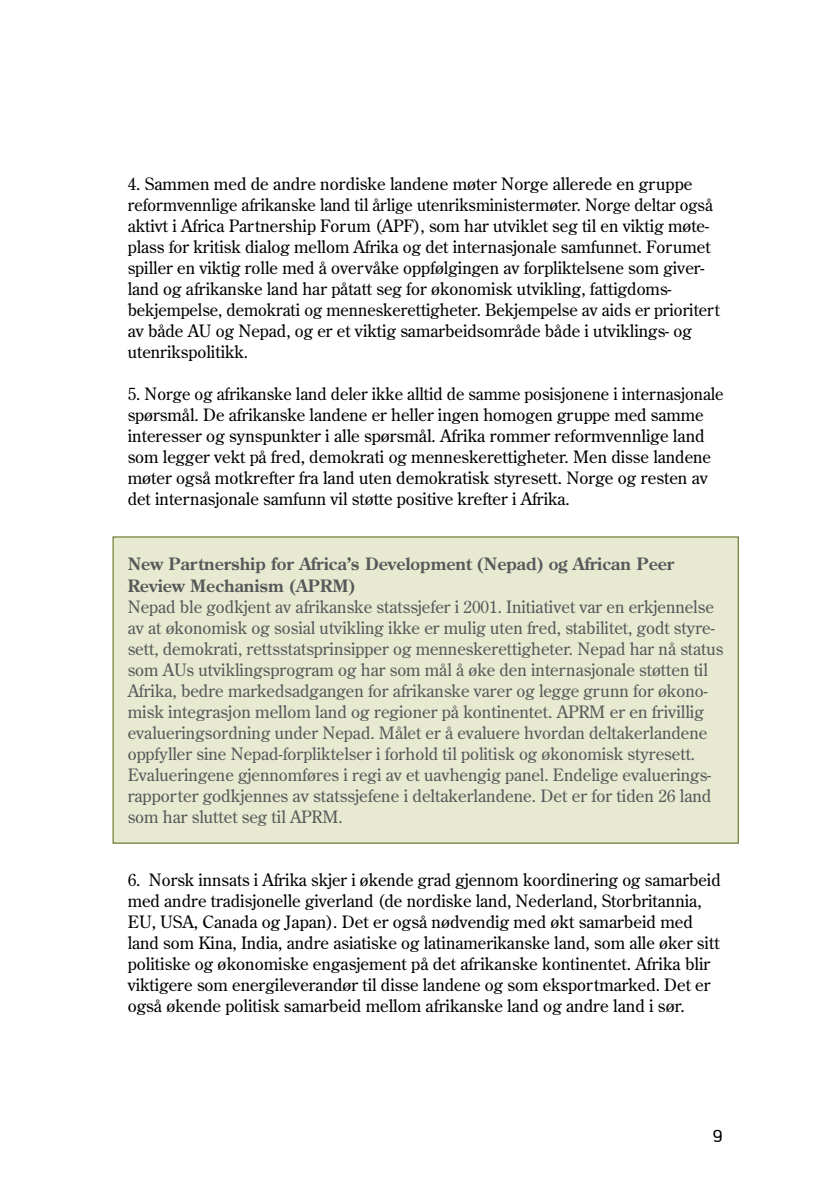
<style>
.page{position:relative;width:840px;height:1191px;background:#fff}
.page>*{position:absolute;margin:0;border:0;box-sizing:border-box;transform-origin:0 0}
.t1{font:500 20px "Aeroportal";color:#000}
.t2{font:17px/21px "Century Old Style";color:#000}
.t3{font:17px/21px "Century Old Style";color:#58585a}
.t4{font:700 17px/22px "Century Old Style";color:#58585a}
</style>
<div class="page">
<div style="left:113px;top:537px;width:624px;height:306px;background:#e7e9d0"></div>
<p class="t2" style="left:128px;top:173px;width:593px">4. Sammen med de andre nordiske landene møter Norge allerede en gruppe reformvennlige afrikanske land til årlige utenriksministermøter. Norge deltar også aktivt i Africa Partnership Forum (APF), som har utviklet seg til en viktig møte&shy;plass for kritisk dialog mellom Afrika og det internasjonale samfunnet. Forumet spiller en viktig rolle med å overvåke oppfølgingen av forpliktelsene som giver&shy;land og afrikanske land har påtatt seg for økonomisk utvikling, fattigdoms&shy;bekjempelse, demokrati og menneskerettigheter. Bekjempelse av aids er prioritert av både AU og Nepad, og er et viktig samarbeidsområde både i utviklings- og utenrikspolitikk.</p>
<p class="t2" style="left:128px;top:383px;width:597px">5. Norge og afrikanske land deler ikke alltid de samme posisjonene i internasjonale spørsmål. De afrikanske landene er heller ingen homogen gruppe med samme interesser og synspunkter i alle spørsmål. Afrika rommer reformvennlige land som legger vekt på fred, demokrati og menneskerettigheter. Men disse landene møter også motkrefter fra land uten demokratisk styresett. Norge og resten av det internasjonale samfunn vil støtte positive krefter i Afrika.</p>
<p class="t4" style="left:128px;top:552px;width:548px">New Partnership for Africa’s Development (Nepad) og African Peer<br>Review Mechanism (APRM)</p>
<p class="t3" style="left:128px;top:595px;width:597px">Nepad ble godkjent av afrikanske statssjefer i 2001. Initiativet var en erkjennelse av at økonomisk og sosial utvikling ikke er mulig uten fred, stabilitet, godt styre&shy;sett, demokrati, rettsstatsprinsipper og menneskerettigheter. Nepad har nå status som AUs utviklingsprogram og har som mål å øke den internasjonale støtten til Afrika, bedre markedsadgangen for afrikanske varer og legge grunn for økono&shy;misk integrasjon mellom land og regioner på kontinentet. APRM er en frivillig evalueringsordning under Nepad. Målet er å evaluere hvordan deltakerlandene oppfyller sine Nepad-forpliktelser i forhold til politisk og økonomisk styresett.<br>Evalueringene gjennomføres i regi av et uavhengig panel. Endelige evaluerings&shy;rapporter godkjennes av statssjefene i deltakerlandene. Det er for tiden 26 land som har sluttet seg til APRM.</p>
<p class="t2" style="left:128px;top:868px;width:594px">6. Norsk innsats i Afrika skjer i økende grad gjennom koordinering og samarbeid med andre tradisjonelle giverland (de nordiske land, Nederland, Storbritannia, EU, USA, Canada og Japan). Det er også nødvendig med økt samarbeid med land som Kina, India, andre asiatiske og latinamerikanske land, som alle øker sitt politiske og økonomiske engasjement på det afrikanske kontinentet. Afrika blir viktigere som energileverandør til disse landene og som eksportmarked. Det er også økende politisk samarbeid mellom afrikanske land og andre land i sør.</p>
<p class="t1" style="left:712px;top:1125px;width:12px">9</p>
</div>
